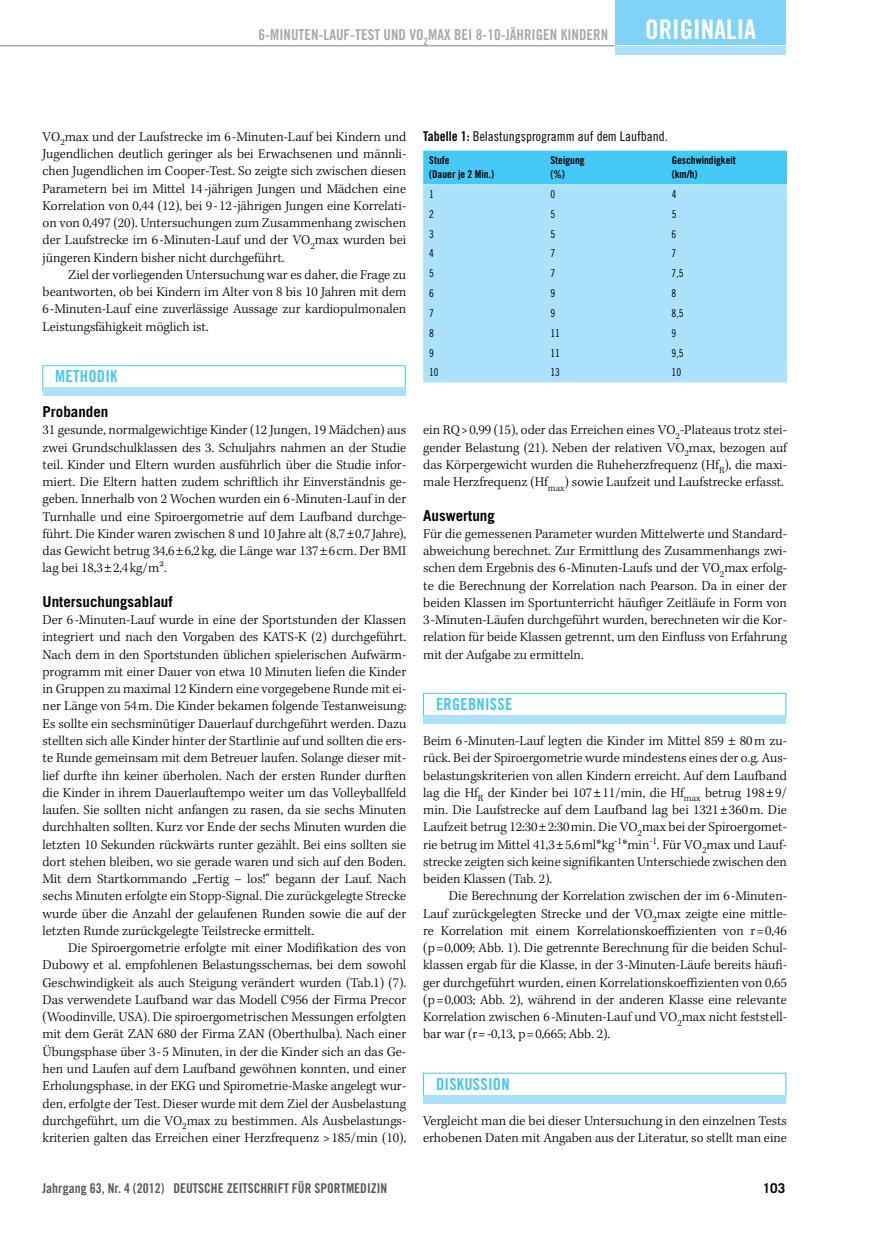
<style>
.page{position:relative;width:872px;height:1234px;background:#fff}
.page>*{position:absolute;margin:0;border:0;box-sizing:border-box;transform-origin:0 0}
.t1{font:27px "Trade Gothic LT Std Bd Cn 20";color:#fff}
.t2{font:16.5px "Trade Gothic LT Std Bd Cn 20";letter-spacing:.015em;color:#44c8f5}
.t3{font:15px "Trade Gothic LT Std Bd Cn 20";color:#a7a9ac}
.t4{font:700 15px "Trade Gothic LT Std";color:#000}
.t5{font:300 13.8px/17.2px "Kepler Std";color:#000;text-align:justify}
.t6{font:13.5px "Trade Gothic LT Std Bd Cn 20";color:#58595b}
.t7{font:13.5px "Trade Gothic LT Std Cn 18";color:#000}
.t8{font:700 13.5px "Trade Gothic LT Std";color:#000}
.t9{font:10.8px/13.8px "Trade Gothic LT Std Bd Cn 20";color:#000}
.t10{font:10.8px "Trade Gothic LT Std Cn 18";color:#000}
.s1{font-family:"Arno Pro";font-weight:400}
.s2{font-family:"Trade Gothic LT Std Bd Cn 20"}
</style>
<div class="page">
<div style="left:615px;top:0;width:171px;height:49px;background:#7ed3f7"></div>
<hr style="left:615px;top:45px;width:172px;height:2px;background:#fff">
<div style="left:615px;top:47px;width:171px;height:8px;background:#abe1fa"></div>
<hr style="left:0;top:45px;width:614px;height:1px;background:#a7a9ac">
<div style="left:423px;top:151px;width:364px;height:33px;background:#44c8f5"></div>
<div style="left:423px;top:184px;width:364px;height:198px;background:#abe1fa"></div>
<div style="left:43px;top:365px;width:362px;height:25px;border:1px solid #44c8f5"></div>
<div style="left:43px;top:387px;width:362px;height:9px;background:#abe1fa"></div>
<div style="left:423px;top:693px;width:363px;height:25px;border:1px solid #44c8f5"></div>
<div style="left:423px;top:715px;width:363px;height:8px;background:#abe1fa"></div>
<div style="left:423px;top:1072px;width:363px;height:25px;border:1px solid #44c8f5"></div>
<div style="left:423px;top:1094px;width:363px;height:9px;background:#abe1fa"></div>
<p class="t3" style="left:259px;top:25px;width:343px">6-MINUTEN-LAUF-TEST UND VO<sub>2</sub>MAX BEI 8-10-JÄHRIGEN KINDERN</p>
<h1 class="t1" style="left:645px;top:13px;width:112px">ORIGINALIA</h1>
<p class="t5" style="left:43px;top:128px;width:365px">VO<sub>2</sub>max und der Laufstrecke im 6-Minuten-Lauf bei Kindern und Jugendlichen deutlich geringer als bei Erwachsenen und männli&shy;chen Jugendlichen im Cooper-Test. So zeigte sich zwischen diesen Parametern bei im Mittel 14-jährigen Jungen und Mädchen eine Korrelation von 0,44 (12), bei 9-12-jährigen Jungen eine Korrelati&shy;on von 0,497 (20). Untersuchungen zum Zusammenhang zwischen der Laufstrecke im 6-Minuten-Lauf und der VO<sub>2</sub>max wurden bei jüngeren Kindern bisher nicht durchgeführt.</p>
<p class="t5" style="left:43px;top:266px;width:365px;text-indent:26px">Ziel der vorliegenden Untersuchung war es daher, die Frage zu beantworten, ob bei Kindern im Alter von 8 bis 10 Jahren mit dem 6-Minuten-Lauf eine zuverlässige Aussage zur kardiopulmonalen Leistungsfähigkeit möglich ist.</p>
<p class="t2" style="left:55px;top:366px;width:64px">METHODIK</p>
<p class="t4" style="left:43px;top:402px;width:67px">Probanden</p>
<p class="t5" style="left:43px;top:422px;width:365px">31 gesunde, normalgewichtige Kinder (12 Jungen, 19 Mädchen) aus zwei Grundschulklassen des 3. Schuljahrs nahmen an der Studie teil. Kinder und Eltern wurden ausführlich über die Studie infor&shy;miert. Die Eltern hatten zudem schriftlich ihr Einverständnis ge&shy;geben. Innerhalb von 2 Wochen wurden ein 6-Minuten-Lauf in der Turnhalle und eine Spiroergometrie auf dem Laufband durchge&shy;führt. Die Kinder waren zwischen 8 und 10 Jahre alt (8,7<span class="s1">±</span>0,7Jahre), das Gewicht betrug 34,6<span class="s1">±</span>6,2kg, die Länge war 137<span class="s1">±</span>6cm. Der BMI lag bei 18,3<span class="s1">±</span>2,4kg/m².</p>
<p class="t4" style="left:43px;top:592px;width:131px">Untersuchungsablauf</p>
<p class="t5" style="left:43px;top:611px;width:365px">Der 6-Minuten-Lauf wurde in eine der Sportstunden der Klassen integriert und nach den Vorgaben des KATS-K (2) durchgeführt.<br>Nach dem in den Sportstunden üblichen spielerischen Aufwärm&shy;programm mit einer Dauer von etwa 10 Minuten liefen die Kinder in Gruppen zu maximal 12 Kindern eine vorgegebene Runde mit ei&shy;ner Länge von 54m. Die Kinder bekamen folgende Testanweisung:<br>Es sollte ein sechsminütiger Dauerlauf durchgeführt werden. Dazu stellten sich alle Kinder hinter der Startlinie auf und sollten die ers&shy;te Runde gemeinsam mit dem Betreuer laufen. Solange dieser mit&shy;lief durfte ihn keiner überholen. Nach der ersten Runder durften die Kinder in ihrem Dauerlauftempo weiter um das Volleyballfeld laufen. Sie sollten nicht anfangen zu rasen, da sie sechs Minuten durchhalten sollten. Kurz vor Ende der sechs Minuten wurden die letzten 10 Sekunden rückwärts runter gezählt. Bei eins sollten sie dort stehen bleiben, wo sie gerade waren und sich auf den Boden.<br>Mit dem Startkommando „Fertig – los!“ begann der Lauf. Nach sechs Minuten erfolgte ein Stopp-Signal. Die zurückgelegte Strecke wurde über die Anzahl der gelaufenen Runden sowie die auf der letzten Runde zurückgelegte Teilstrecke ermittelt.</p>
<p class="t5" style="left:43px;top:939px;width:365px;text-indent:26px">Die Spiroergometrie erfolgte mit einer Modifikation des von Dubowy et al. empfohlenen Belastungsschemas, bei dem sowohl Geschwindigkeit als auch Steigung verändert wurden (Tab.1) (7).<br>Das verwendete Laufband war das Modell C956 der Firma Precor (Woodinville, USA). Die spiroergometrischen Messungen erfolgten mit dem Gerät ZAN 680 der Firma ZAN (Oberthulba). Nach einer Übungsphase über 3-5 Minuten, in der die Kinder sich an das Ge&shy;hen und Laufen auf dem Laufband gewöhnen konnten, und einer Erholungsphase, in der EKG und Spirometrie-Maske angelegt wur&shy;den, erfolgte der Test. Dieser wurde mit dem Ziel der Ausbelastung durchgeführt, um die VO<sub>2</sub>max zu bestimmen. Als Ausbelastungs&shy;kriterien galten das Erreichen einer Herzfrequenz &gt;185/min (10),</p>
<p class="t7" style="left:423px;top:128px;width:246px"><span class="s2">TABELLE 1:</span> Belastungsprogramm auf dem Laufband.</p>
<p class="t9" style="left:429px;top:153px;width:66px">STUFE<br>(DAUER JE 2 MIN.)</p>
<p class="t9" style="left:550px;top:153px;width:36px">STEIGUNG (%)</p>
<p class="t9" style="left:671px;top:153px;width:66px">GESCHWINDIGKEIT (KM/H)</p>
<p class="t10" style="left:429px;top:188px;width:6px">1</p>
<p class="t10" style="left:550px;top:188px;width:6px">0</p>
<p class="t10" style="left:671px;top:188px;width:6px">4</p>
<p class="t10" style="left:429px;top:207px;width:6px">2</p>
<p class="t10" style="left:550px;top:207px;width:6px">5</p>
<p class="t10" style="left:671px;top:207px;width:6px">5</p>
<p class="t10" style="left:429px;top:227px;width:6px">3</p>
<p class="t10" style="left:550px;top:227px;width:6px">5</p>
<p class="t10" style="left:671px;top:227px;width:6px">6</p>
<p class="t10" style="left:429px;top:247px;width:6px">4</p>
<p class="t10" style="left:550px;top:247px;width:6px">7</p>
<p class="t10" style="left:671px;top:247px;width:6px">7</p>
<p class="t10" style="left:429px;top:267px;width:6px">5</p>
<p class="t10" style="left:550px;top:267px;width:6px">7</p>
<p class="t10" style="left:671px;top:267px;width:13px">7,5</p>
<p class="t10" style="left:429px;top:287px;width:6px">6</p>
<p class="t10" style="left:550px;top:287px;width:6px">9</p>
<p class="t10" style="left:671px;top:287px;width:6px">8</p>
<p class="t10" style="left:429px;top:306px;width:6px">7</p>
<p class="t10" style="left:550px;top:306px;width:6px">9</p>
<p class="t10" style="left:671px;top:306px;width:13px">8,5</p>
<p class="t10" style="left:429px;top:326px;width:6px">8</p>
<p class="t10" style="left:550px;top:326px;width:11px">11</p>
<p class="t10" style="left:671px;top:326px;width:6px">9</p>
<p class="t10" style="left:429px;top:346px;width:6px">9</p>
<p class="t10" style="left:550px;top:346px;width:11px">11</p>
<p class="t10" style="left:671px;top:346px;width:13px">9,5</p>
<p class="t10" style="left:429px;top:366px;width:11px">10</p>
<p class="t10" style="left:550px;top:366px;width:11px">13</p>
<p class="t10" style="left:671px;top:366px;width:11px">10</p>
<p class="t5" style="left:423px;top:422px;width:365px">ein RQ&gt;0,99 (15), oder das Erreichen eines VO<sub>2</sub>-Plateaus trotz stei&shy;gender Belastung (21). Neben der relativen VO<sub>2</sub>max, bezogen auf das Körpergewicht wurden die Ruheherzfrequenz (Hf<sub>R</sub>), die maxi&shy;male Herzfrequenz (Hf<sub>max</sub>) sowie Laufzeit und Laufstrecke erfasst.</p>
<p class="t4" style="left:423px;top:506px;width:73px">Auswertung</p>
<p class="t5" style="left:423px;top:525px;width:365px">Für die gemessenen Parameter wurden Mittelwerte und Standard&shy;abweichung berechnet. Zur Ermittlung des Zusammenhangs zwi&shy;schen dem Ergebnis des 6-Minuten-Laufs und der VO<sub>2</sub>max erfolg&shy;te die Berechnung der Korrelation nach Pearson. Da in einer der beiden Klassen im Sportunterricht häufiger Zeitläufe in Form von 3-Minuten-Läufen durchgeführt wurden, berechneten wir die Kor&shy;relation für beide Klassen getrennt, um den Einfluss von Erfahrung mit der Aufgabe zu ermitteln.</p>
<p class="t2" style="left:436px;top:694px;width:78px">ERGEBNISSE</p>
<p class="t5" style="left:423px;top:732px;width:365px">Beim 6-Minuten-Lauf legten die Kinder im Mittel 859 <span class="s1">±</span> 80m zu&shy;rück. Bei der Spiroergometrie wurde mindestens eines der o.g. Aus&shy;belastungskriterien von allen Kindern erreicht. Auf dem Laufband lag die Hf<sub>R</sub> der Kinder bei 107<span class="s1">±</span>11/min, die Hf<sub>max</sub> betrug 198<span class="s1">±</span>9/ min. Die Laufstrecke auf dem Laufband lag bei 1321<span class="s1">±</span>360m. Die Laufzeit betrug 12:30<span class="s1">±</span>2:30min. Die VO<sub>2</sub>max bei der Spiroergomet&shy;rie betrug im Mittel 41,3<span class="s1">±</span>5,6ml*kg<sup>-1</sup>*min<sup>-1</sup>. Für VO<sub>2</sub>max und Lauf&shy;strecke zeigten sich keine signifikanten Unterschiede zwischen den beiden Klassen (Tab. 2).</p>
<p class="t5" style="left:423px;top:887px;width:365px;text-indent:26px">Die Berechnung der Korrelation zwischen der im 6-Minuten-Lauf zurückgelegten Strecke und der VO<sub>2</sub>max zeigte eine mittle&shy;re Korrelation mit einem Korrelationskoeffizienten von r=0,46 (p=0,009; Abb. 1). Die getrennte Berechnung für die beiden Schul&shy;klassen ergab für die Klasse, in der 3-Minuten-Läufe bereits häufi&shy;ger durchgeführt wurden, einen Korrelationskoeffizienten von 0,65 (p=0,003; Abb. 2), während in der anderen Klasse eine relevante Korrelation zwischen 6-Minuten-Lauf und VO<sub>2</sub>max nicht feststell&shy;bar war (r=-0,13, p=0,665; Abb. 2).</p>
<p class="t2" style="left:436px;top:1074px;width:75px">DISKUSSION</p>
<p class="t5" style="left:423px;top:1112px;width:365px">Vergleicht man die bei dieser Untersuchung in den einzelnen Tests erhobenen Daten mit Angaben aus der Literatur, so stellt man eine</p>
<p class="t6" style="left:43px;top:1179px;width:346px">JAHRGANG 63, NR. 4 (2012) DEUTSCHE ZEITSCHRIFT FÜR SPORTMEDIZIN</p>
<p class="t8" style="left:763px;top:1179px;width:24px">103</p>
</div>
